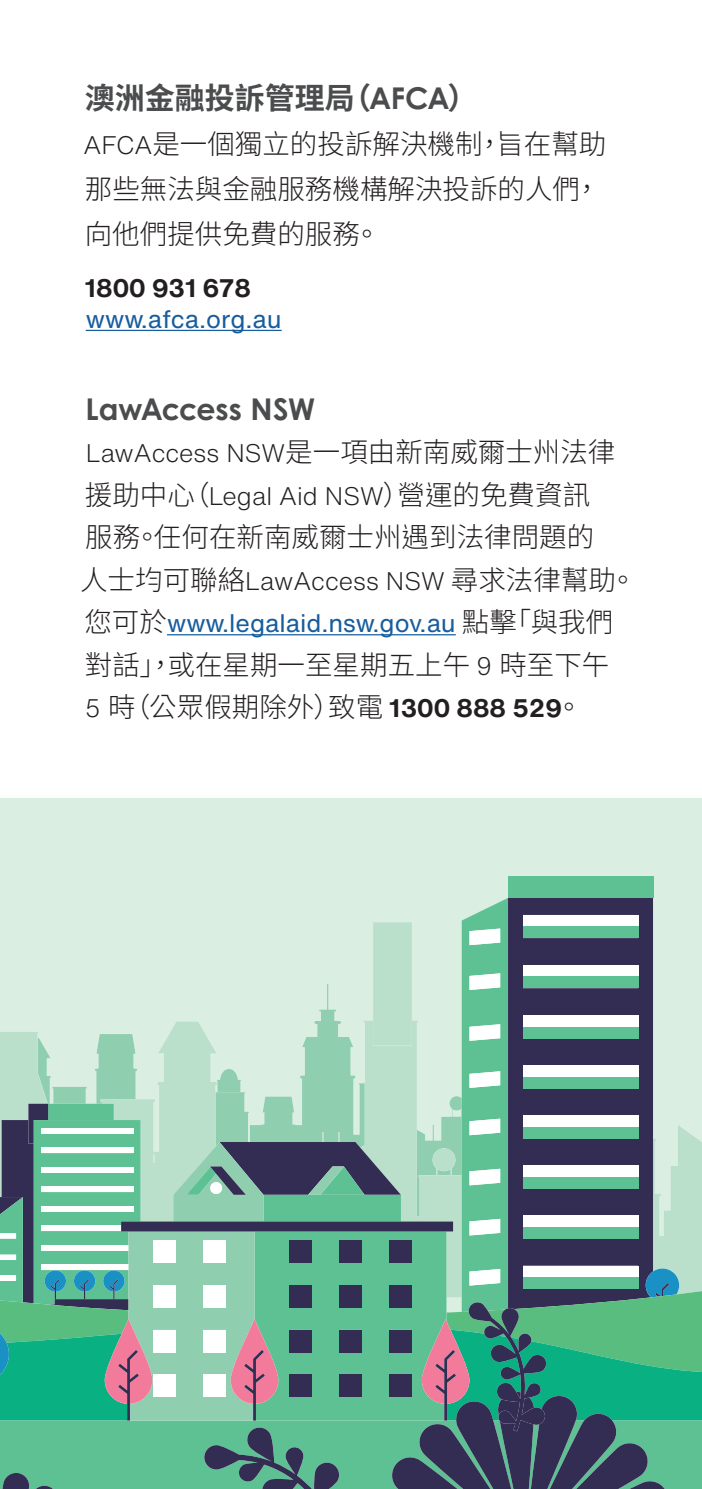
<style>
.page{position:relative;width:702px;height:1489px;background:#fff}
.page>*{position:absolute;margin:0;border:0;box-sizing:border-box;transform-origin:0 0}
.body{font:700 30px "Noto Sans CJ Ktc";color:#4b4c4d}
.t1{font:30px "Century Gothic Variable";letter-spacing:-.005em;color:#4b4c4d}
.body-2{font:300 27.5px/42.5px "Noto Sans CJ Ktc";color:#231f20}
.body-3{font:25px/31.2px "Helvetica Now Text";color:#175d9e}
.body-4{font:300 25px "Helvetica Now Text";color:#231f20}
.s1{font-family:"Century Gothic Variable";font-weight:400}
.s2{font-family:"Helvetica Now Text";font-size:25px}
.s3{font-weight:700;color:#231f20}
.s4{font-family:"Noto Sans CJ Ktc";font-size:27.5px}
.s5{font-family:"Noto Sans CJ Ktc";font-weight:300;font-size:27.5px;color:#231f20}
.s6{font-family:"Helvetica Now Text";font-weight:700;font-size:25px}
</style>
<div class="page">
<div style="left:0;top:798px;width:702px;height:99px;background:#dbeee2"></div>
<div style="left:508px;top:876px;width:145px;height:21px;background:#5ec194"></div>
<svg style="left:0;top:897px;width:702px;height:591px;background:#83b2a4"></svg>
<hr style="left:86px;top:330px;width:196px;height:1px;background:#175d9e">
<hr style="left:167px;top:634px;width:289px;height:1px;background:#175d9e">
<p class="body" style="left:85px;top:81px;width:394px">澳洲金融投訴管理局（<span class="s1">AFCA</span>）</p>
<p class="body-2" style="left:84px;top:122px;width:524px;line-height:45px"><span class="s2">AFCA</span>是一個獨立的投訴解決機制，旨在幫助那些無法與金融服務機構解決投訴的人們，向他們提供免費的服務。</p>
<p class="body-3" style="left:85px;top:271px;width:198px"><span class="s3">1800 931 678 </span>www.afca.org.au</p>
<h2 class="t1" style="left:86px;top:390px;width:231px">LawAccess NSW</h2>
<p class="body-4" style="left:86px;top:434px;width:531px">LawAccess NSW<span class="s4">是一項由新南威爾士州法律</span></p>
<p class="body-2" style="left:80px;top:474px;width:558px">援助中心（<span class="s2">Legal Aid NSW</span>）營運的免費資訊<br>服務。任何在新南威爾士州遇到法律問題的<br>人士均可聯絡<span class="s2">LawAccess NSW</span> 尋求法律幫助。</p>
<p class="body-3" style="left:84px;top:607px;width:530px"><span class="s5">您可於</span>www.legalaid.nsw.gov.au <span class="s5">點擊「與我們</span></p>
<p class="body-2" style="left:85px;top:644px;width:526px">對話」，或在星期一至星期五上午 <span class="s2">9</span> 時至下午<br><span class="s2">5</span> 時（公眾假期除外）致電 <span class="s6">1300 888 529</span>。</p>
</div>
